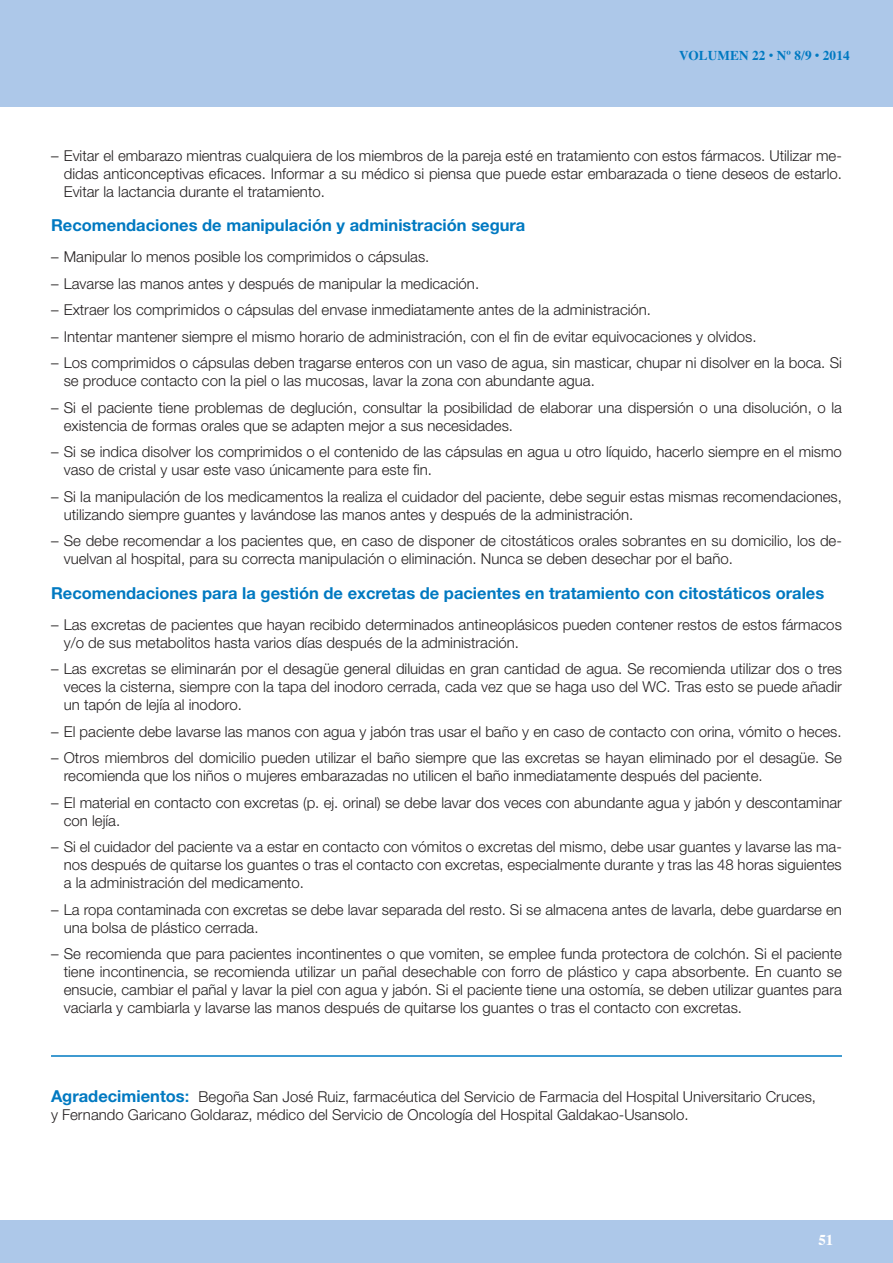
<style>
.page{position:relative;width:893px;height:1263px;background:#fff}
.page>*{position:absolute;margin:0;border:0;box-sizing:border-box;transform-origin:0 0}
.t1{font:700 16.5px "Helvetica Neue";color:#0079c1}
.t2{font:300 15px/18px "Helvetica Neue";color:#231f20}
.t3{font:700 15px "Times";color:#fff}
.t4{font:700 13.5px "Times";letter-spacing:.01em;color:#0079c1}
.s1{font-size:12px}
.s2{font-weight:700;font-size:16.5px;color:#0079c1}
.s3{font-weight:500;font-size:16.5px;color:#0079c1}
</style>
<div class="page">
<div style="left:0;top:0;width:893px;height:106px;background:#adc8e9"></div>
<div style="left:0;top:1220px;width:893px;height:43px;background:#adc8e9"></div>
<hr style="left:51px;top:1055px;width:791px;height:2px;background:#0079c1">
<p class="t4" style="left:679px;top:42px;width:172px">VOLUMEN 22 <span class="s1">•</span> Nº 8/9 <span class="s1">•</span> 2014</p>
<p class="t2" style="left:64px;top:146px;width:780px;text-align:justify;text-indent:-13px">– Evitar el embarazo mientras cualquiera de los miembros de la pareja esté en tratamiento con estos fármacos. Utilizar me&shy;didas anticonceptivas eficaces. Informar a su médico si piensa que puede estar embarazada o tiene deseos de estarlo.<br>Evitar la lactancia durante el tratamiento.</p>
<p class="t1" style="left:51px;top:215px;width:476px">Recomendaciones de manipulación y administración segura</p>
<p class="t2" style="left:51px;top:247px;width:380px">– Manipular lo menos posible los comprimidos o cápsulas.</p>
<p class="t2" style="left:51px;top:274px;width:430px">– Lavarse las manos antes y después de manipular la medicación.</p>
<p class="t2" style="left:51px;top:300px;width:602px">– Extraer los comprimidos o cápsulas del envase inmediatamente antes de la administración.</p>
<p class="t2" style="left:51px;top:327px;width:707px">– Intentar mantener siempre el mismo horario de administración, con el fin de evitar equivocaciones y olvidos.</p>
<p class="t2" style="left:64px;top:353px;width:780px;text-indent:-13px">– Los comprimidos o cápsulas deben tragarse enteros con un vaso de agua, sin masticar, chupar ni disolver en la boca. Si se produce contacto con la piel o las mucosas, lavar la zona con abundante agua.</p>
<p class="t2" style="left:64px;top:398px;width:780px;text-indent:-13px">– Si el paciente tiene problemas de deglución, consultar la posibilidad de elaborar una dispersión o una disolución, o la existencia de formas orales que se adapten mejor a sus necesidades.</p>
<p class="t2" style="left:64px;top:442px;width:780px;text-indent:-13px">– Si se indica disolver los comprimidos o el contenido de las cápsulas en agua u otro líquido, hacerlo siempre en el mismo vaso de cristal y usar este vaso únicamente para este fin.</p>
<p class="t2" style="left:64px;top:487px;width:780px;text-indent:-13px">– Si la manipulación de los medicamentos la realiza el cuidador del paciente, debe seguir estas mismas recomendaciones, utilizando siempre guantes y lavándose las manos antes y después de la administración.</p>
<p class="t2" style="left:64px;top:531px;width:780px;text-indent:-13px">– Se debe recomendar a los pacientes que, en caso de disponer de citostáticos orales sobrantes en su domicilio, los de&shy;vuelvan al hospital, para su correcta manipulación o eliminación. Nunca se deben desechar por el baño.</p>
<p class="t1" style="left:51px;top:583px;width:775px">Recomendaciones para la gestión de excretas de pacientes en tratamiento con citostáticos orales</p>
<p class="t2" style="left:64px;top:615px;width:780px;text-indent:-13px">– Las excretas de pacientes que hayan recibido determinados antineoplásicos pueden contener restos de estos fármacos y/o de sus metabolitos hasta varios días después de la administración.</p>
<p class="t2" style="left:64px;top:659px;width:780px;text-align:justify;text-indent:-13px">– Las excretas se eliminarán por el desagüe general diluidas en gran cantidad de agua. Se recomienda utilizar dos o tres veces la cisterna, siempre con la tapa del inodoro cerrada, cada vez que se haga uso del WC. Tras esto se puede añadir un tapón de lejía al inodoro.</p>
<p class="t2" style="left:51px;top:722px;width:792px">– El paciente debe lavarse las manos con agua y jabón tras usar el baño y en caso de contacto con orina, vómito o heces.</p>
<p class="t2" style="left:64px;top:748px;width:780px;text-indent:-13px">– Otros miembros del domicilio pueden utilizar el baño siempre que las excretas se hayan eliminado por el desagüe. Se recomienda que los niños o mujeres embarazadas no utilicen el baño inmediatamente después del paciente.</p>
<p class="t2" style="left:64px;top:793px;width:780px;text-indent:-13px">– El material en contacto con excretas (p. ej. orinal) se debe lavar dos veces con abundante agua y jabón y descontaminar con lejía.</p>
<p class="t2" style="left:64px;top:837px;width:780px;text-align:justify;text-indent:-13px">– Si el cuidador del paciente va a estar en contacto con vómitos o excretas del mismo, debe usar guantes y lavarse las ma&shy;nos después de quitarse los guantes o tras el contacto con excretas, especialmente durante y tras las 48 horas siguientes a la administración del medicamento.</p>
<p class="t2" style="left:64px;top:900px;width:780px;text-indent:-13px">– La ropa contaminada con excretas se debe lavar separada del resto. Si se almacena antes de lavarla, debe guardarse en una bolsa de plástico cerrada.</p>
<p class="t2" style="left:64px;top:944px;width:780px;text-align:justify;text-indent:-13px">– Se recomienda que para pacientes incontinentes o que vomiten, se emplee funda protectora de colchón. Si el paciente tiene incontinencia, se recomienda utilizar un pañal desechable con forro de plástico y capa absorbente. En cuanto se ensucie, cambiar el pañal y lavar la piel con agua y jabón. Si el paciente tiene una ostomía, se deben utilizar guantes para vaciarla y cambiarla y lavarse las manos después de quitarse los guantes o tras el contacto con excretas.</p>
<p class="t2" style="left:51px;top:1087px;width:766px"><span class="s2">Agradecimientos</span><span class="s3">:</span> Begoña San José Ruiz, farmacéutica del Servicio de Farmacia del Hospital Universitario Cruces, y Fernando Garicano Goldaraz, médico del Servicio de Oncología del Hospital Galdakao-Usansolo.</p>
<p class="t3" style="left:818px;top:1226px;width:16px">51</p>
</div>
